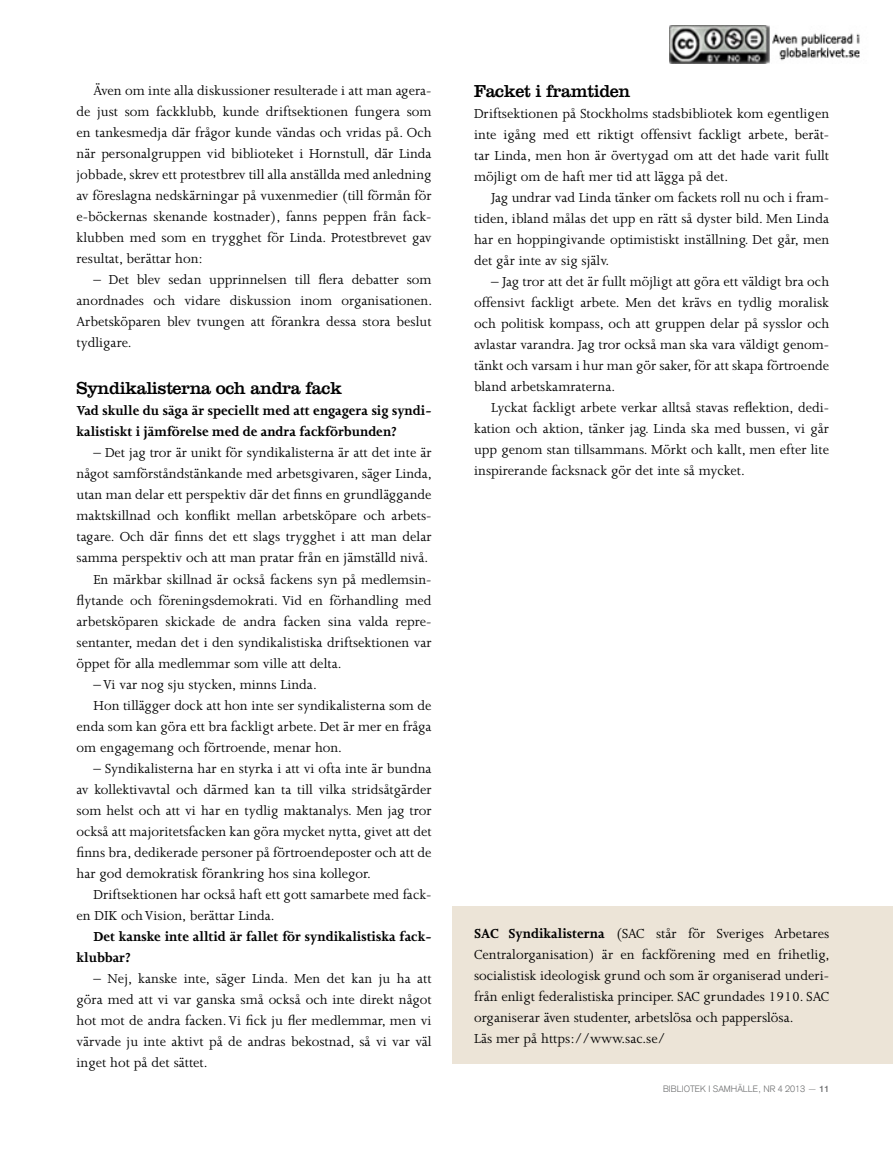
<style>
.page{position:relative;width:893px;height:1149px;background:#fff}
.page>*{position:absolute;margin:0;border:0;box-sizing:border-box;transform-origin:0 0}
.t1{font:18px "Clarendon LT Std";letter-spacing:-.025em;color:#000}
.t2{font:15px/21px "Joanna MT Std";color:#000;text-align:justify}
.t3{font:700 15px/21px "Joanna MT Std";color:#000}
.t4{font:300 9px "Akzidenz Grotesk";color:#707172}
.s1{font-weight:700}
</style>
<div class="page">
<div style="left:453px;top:906px;width:440px;height:157px;background:#ece4d7"></div>
<img style="left:670px;top:25px;width:190px;height:39px">
<p class="t2" style="left:77px;top:80px;width:357px;text-indent:17px">Även om inte alla diskussioner resulterade i att man agera&shy;de just som fackklubb, kunde driftsektionen fungera som en tankesmedja där frågor kunde vändas och vridas på. Och när personalgruppen vid biblioteket i Hornstull, där Linda jobbade, skrev ett protestbrev till alla anställda med anledning av föreslagna nedskärningar på vuxenmedier (till förmån för e-böckernas skenande kostnader), fanns peppen från fack&shy;klubben med som en trygghet för Linda. Protestbrevet gav resultat, berättar hon:</p>
<p class="t2" style="left:77px;top:269px;width:357px;text-indent:17px">– Det blev sedan upprinnelsen till flera debatter som anordnades och vidare diskussion inom organisationen.<br>Arbetsköparen blev tvungen att förankra dessa stora beslut tydligare.</p>
<p class="t1" style="left:77px;top:377px;width:267px">Syndikalisterna och andra fack</p>
<p class="t3" style="left:77px;top:400px;width:357px">Vad skulle du säga är speciellt med att engagera sig syndi&shy;kalistiskt i jämförelse med de andra fackförbunden?</p>
<p class="t2" style="left:94px;top:442px;width:340px">– Det jag tror är unikt för syndikalisterna är att det inte är</p>
<p class="t2" style="left:77px;top:463px;width:357px">något samförståndstänkande med arbetsgivaren, säger Linda,</p>
<p class="t2" style="left:77px;top:484px;width:356px">utan man delar ett perspektiv där det finns en grundläggande</p>
<p class="t2" style="left:77px;top:505px;width:357px">maktskillnad och konflikt mellan arbetsköpare och arbets-</p>
<p class="t2" style="left:77px;top:526px;width:357px">tagare. Och där finns det ett slags trygghet i att man delar</p>
<p class="t2" style="left:77px;top:547px;width:353px">samma perspektiv och att man pratar från en jämställd nivå.</p>
<p class="t2" style="left:94px;top:568px;width:340px">En märkbar skillnad är också fackens syn på medlemsin-</p>
<p class="t2" style="left:77px;top:589px;width:357px">flytande och föreningsdemokrati. Vid en förhandling med</p>
<p class="t2" style="left:77px;top:610px;width:357px">arbetsköparen skickade de andra facken sina valda repre-</p>
<p class="t2" style="left:77px;top:631px;width:357px">sentanter, medan det i den syndikalistiska driftsektionen var</p>
<p class="t2" style="left:77px;top:652px;width:266px">öppet för alla medlemmar som ville att delta.</p>
<p class="t2" style="left:94px;top:673px;width:225px">– Vi var nog sju stycken, minns Linda.</p>
<p class="t2" style="left:94px;top:694px;width:339px">Hon tillägger dock att hon inte ser syndikalisterna som de</p>
<p class="t2" style="left:77px;top:715px;width:356px">enda som kan göra ett bra fackligt arbete. Det är mer en fråga</p>
<p class="t2" style="left:77px;top:736px;width:267px">om engagemang och förtroende, menar hon.</p>
<p class="t2" style="left:77px;top:757px;width:357px;text-indent:17px">– Syndikalisterna har en styrka i att vi ofta inte är bundna av kollektivavtal och därmed kan ta till vilka stridsåtgärder som helst och att vi har en tydlig maktanalys. Men jag tror också att majoritetsfacken kan göra mycket nytta, givet att det finns bra, dedikerade personer på förtroendeposter och att de har god demokratisk förankring hos sina kollegor.</p>
<p class="t2" style="left:77px;top:883px;width:357px;text-indent:17px">Driftsektionen har också haft ett gott samarbete med fack&shy;en DIK och Vision, berättar Linda.</p>
<p class="t3" style="left:77px;top:925px;width:357px;text-indent:17px">Det kanske inte alltid är fallet för syndikalistiska fack&shy;klubbar?</p>
<p class="t2" style="left:77px;top:967px;width:357px;text-indent:17px">– Nej, kanske inte, säger Linda. Men det kan ju ha att göra med att vi var ganska små också och inte direkt något hot mot de andra facken. Vi fick ju fler medlemmar, men vi värvade ju inte aktivt på de andras bekostnad, så vi var väl inget hot på det sättet.</p>
<p class="t1" style="left:474px;top:80px;width:158px">Facket i framtiden</p>
<p class="t2" style="left:474px;top:103px;width:357px">Driftsektionen på Stockholms stadsbibliotek kom egentligen inte igång med ett riktigt offensivt fackligt arbete, berät&shy;tar Linda, men hon är övertygad om att det hade varit fullt möjligt om de haft mer tid att lägga på det.</p>
<p class="t2" style="left:474px;top:187px;width:357px;text-indent:17px">Jag undrar vad Linda tänker om fackets roll nu och i fram&shy;tiden, ibland målas det upp en rätt så dyster bild. Men Linda har en hoppingivande optimistiskt inställning. Det går, men det går inte av sig själv.</p>
<p class="t2" style="left:474px;top:271px;width:357px;text-indent:17px">– Jag tror att det är fullt möjligt att göra ett väldigt bra och offensivt fackligt arbete. Men det krävs en tydlig moralisk och politisk kompass, och att gruppen delar på sysslor och avlastar varandra. Jag tror också man ska vara väldigt genom&shy;tänkt och varsam i hur man gör saker, för att skapa förtroende bland arbetskamraterna.</p>
<p class="t2" style="left:474px;top:397px;width:357px;text-indent:17px">Lyckat fackligt arbete verkar alltså stavas reflektion, dedi&shy;kation och aktion, tänker jag. Linda ska med bussen, vi går upp genom stan tillsammans. Mörkt och kallt, men efter lite inspirerande facksnack gör det inte så mycket.</p>
<p class="t2" style="left:474px;top:922px;width:357px;text-align:left"><span class="s1">SAC Syndikalisterna</span> (SAC står för Sveriges Arbetares Centralorganisation) är en fackförening med en frihetlig, socialistisk ideologisk grund och som är organiserad underi&shy;från enligt federalistiska principer. SAC grundades 1910. SAC organiserar även studenter, arbetslösa och papperslösa.<br>Läs mer på https://www.sac.se/</p>
<p class="t4" style="left:663px;top:1082px;width:168px">BIBLIOTEK I SAMHÄLLE, NR 4 2013 — <span class="s1">11</span></p>
</div>
